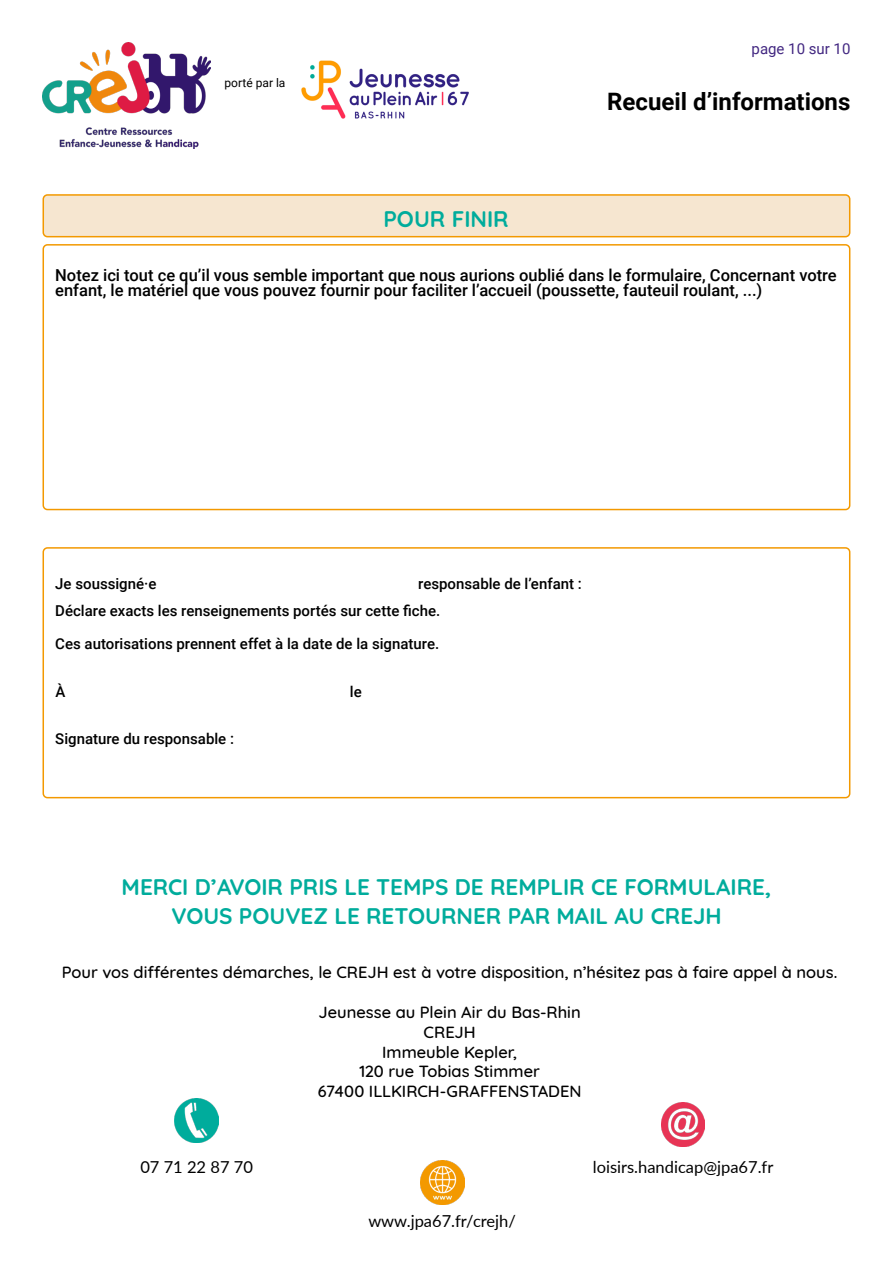
<style>
.page{position:relative;width:893px;height:1263px;background:#fff}
.page>*{position:absolute;margin:0;border:0;box-sizing:border-box;transform-origin:0 0}
.t1{font:700 24px "Roboto";color:#000}
.t2{font:700 22.5px/28.5px "Quicksand";color:#00ac9c;text-align:center}
.t3{font:500 16.5px/15px "Roboto";color:#000}
.t4{font:500 16.5px/19.8px "Quicksand";color:#000;text-align:center}
.t5{font:16.5px "Lato";color:#000}
.t6{font:500 15px "Roboto";color:#000}
.t7{font:15px "Roboto";color:#422781}
.t8{font:12px "Roboto";color:#000}
</style>
<div class="page">
<img style="left:43px;top:43px;width:167px;height:105px">
<img style="left:301px;top:60px;width:168px;height:59px">
<div style="left:43px;top:195px;width:807px;height:42px;background:#f6e6d0;border-radius:4px"></div>
<div style="left:43px;top:194px;width:807px;height:43px;border:2px solid #f39900;border-radius:4px"></div>
<div style="left:43px;top:244px;width:807px;height:266px;border:2px solid #f39900;border-radius:4px"></div>
<img style="left:175px;top:1099px;width:44px;height:43px">
<img style="left:661px;top:1103px;width:44px;height:43px">
<img style="left:420px;top:1160px;width:44px;height:44px">
<div style="left:43px;top:547px;width:807px;height:251px;border:2px solid #f39900;border-radius:4px"></div>
<p class="t8" style="left:225px;top:74px;width:62px">porté par la</p>
<h2 class="t2" style="left:383px;top:203px;width:127px">POUR FINIR</h2>
<p class="t7" style="left:752px;top:38px;width:100px">page 10 sur 10</p>
<h1 class="t1" style="left:607px;top:85px;width:245px">Recueil d’informations</h1>
<p class="t3" style="left:55px;top:267px;width:783px">Notez ici tout ce qu’il vous semble important que nous aurions oublié dans le formulaire, Concernant votre enfant, le matériel que vous pouvez fournir pour faciliter l’accueil (poussette, fauteuil roulant, ...)</p>
<p class="t6" style="left:55px;top:573px;width:103px">Je soussigné·e</p>
<p class="t6" style="left:418px;top:573px;width:165px">responsable de l’enfant :</p>
<p class="t6" style="left:55px;top:600px;width:386px">Déclare exacts les renseignements portés sur cette fiche.</p>
<p class="t6" style="left:55px;top:633px;width:385px">Ces autorisations prennent effet à la date de la signature.</p>
<p class="t6" style="left:56px;top:681px;width:11px">À</p>
<p class="t6" style="left:55px;top:728px;width:180px">Signature du responsable :</p>
<p class="t6" style="left:350px;top:681px;width:13px">le</p>
<h2 class="t2" style="left:122px;top:871px;width:651px">MERCI D’AVOIR PRIS LE TEMPS DE REMPLIR CE FORMULAIRE,<br>VOUS POUVEZ LE RETOURNER PAR MAIL AU CREJH</h2>
<p class="t4" style="left:62px;top:961px;width:777px">Pour vos différentes démarches, le CREJH est à votre disposition, n’hésitez pas à faire appel à nous.</p>
<p class="t4" style="left:318px;top:1001px;width:265px">Jeunesse au Plein Air du Bas-Rhin<br>CREJH<br>Immeuble Kepler,<br>120 rue Tobias Stimmer<br>67400 ILLKIRCH-GRAFFENSTADEN</p>
<p class="t5" style="left:140px;top:1155px;width:114px">07 71 22 87 70</p>
<p class="t5" style="left:593px;top:1155px;width:182px">loisirs.handicap@jpa67.fr</p>
<p class="t5" style="left:368px;top:1209px;width:149px">www.jpa67.fr/crejh/</p>
</div>
